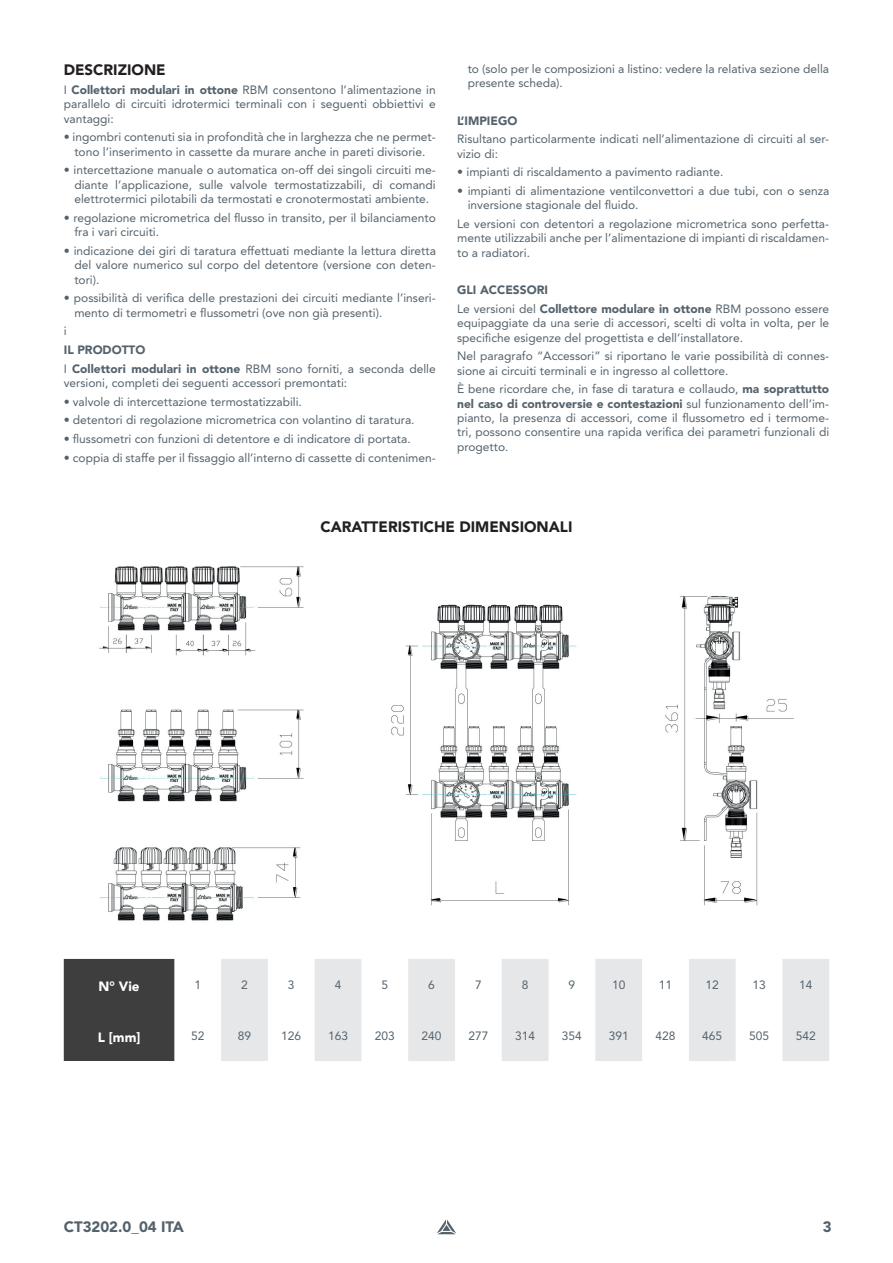
<style>
.page{position:relative;width:893px;height:1263px;background:#fff}
.page>*{position:absolute;margin:0;border:0;box-sizing:border-box;transform-origin:0 0}
.t1{font:900 15px "Avenir LT Pro";color:#231f20}
.t2{font:900 15px "Avenir LT Pro";color:#54626c}
.t3{font:900 13.5px "Avenir";color:#fff}
.t4{font:12px/14.4px "Avenir LT Pro";color:#54626c}
.t5{font:900 12px/18.6px "Avenir LT Pro";color:#54626c}
.s1{font-weight:900}
.s2{font-weight:400}
</style>
<div class="page">
<svg style="left:437px;top:1219px;width:19px;height:15px"></svg>
<div style="left:64px;top:959px;width:110px;height:102px;background:#3e3e3f"></div>
<svg style="left:221px;top:959px;width:608px;height:102px;fill:#e6e7e9"></svg>
<img style="left:99px;top:566px;width:695px;height:355px">
<p class="t1" style="left:64px;top:61px;width:103px">DESCRIZIONE</p>
<p class="t4" style="left:64px;top:82px;width:374px;text-align:justify">I <span class="s1">Collettori modulari in ottone</span> RBM consentono l’alimentazione in parallelo di circuiti idrotermici terminali con i seguenti obbiettivi e vantaggi:</p>
<p class="t4" style="left:64px;top:130px;width:374px;text-align:center">• ingombri contenuti sia in profondità che in larghezza che ne permet&shy;tono l’inserimento in cassette da murare anche in pareti divisorie.</p>
<p class="t4" style="left:74px;top:163px;width:363px;text-align:justify;text-indent:-11px">• intercettazione manuale o automatica on-off dei singoli circuiti me&shy;diante l’applicazione, sulle valvole termostatizzabili, di comandi elettrotermici pilotabili da termostati e cronotermostati ambiente.</p>
<p class="t4" style="left:74px;top:210px;width:363px;text-indent:-11px">• regolazione micrometrica del flusso in transito, per il bilanciamento fra i vari circuiti.</p>
<p class="t4" style="left:74px;top:243px;width:363px;text-align:justify;text-indent:-11px">• indicazione dei giri di taratura effettuati mediante la lettura diretta del valore numerico sul corpo del detentore (versione con deten&shy;tori).</p>
<p class="t4" style="left:74px;top:291px;width:363px;text-indent:-11px">• possibilità di verifica delle prestazioni dei circuiti mediante l’inseri&shy;mento di termometri e flussometri (ove non già presenti).</p>
<p class="t4" style="left:64px;top:324px;width:4px">i</p>
<p class="t5" style="left:64px;top:340px;width:374px">IL PRODOTTO<br><span class="s2">I</span> Collettori modulari in ottone <span class="s2">RBM sono forniti, a seconda delle</span></p>
<p class="t4" style="left:64px;top:376px;width:285px">versioni, completi dei seguenti accessori premontati:</p>
<p class="t4" style="left:64px;top:394px;width:240px">• valvole di intercettazione termostatizzabili.</p>
<p class="t4" style="left:64px;top:413px;width:352px">• detentori di regolazione micrometrica con volantino di taratura.</p>
<p class="t4" style="left:64px;top:431px;width:348px">• flussometri con funzioni di detentore e di indicatore di portata.</p>
<p class="t4" style="left:64px;top:450px;width:374px">• coppia di staffe per il fissaggio all’interno di cassette di contenimen-</p>
<p class="t4" style="left:468px;top:61px;width:363px">to (solo per le composizioni a listino: vedere la relativa sezione della presente scheda).</p>
<p class="t5" style="left:457px;top:111px;width:62px">L’IMPIEGO</p>
<p class="t4" style="left:457px;top:132px;width:374px">Risultano particolarmente indicati nell’alimentazione di circuiti al ser&shy;vizio di:</p>
<p class="t4" style="left:457px;top:165px;width:268px">• impianti di riscaldamento a pavimento radiante.</p>
<p class="t4" style="left:468px;top:183px;width:363px;text-indent:-11px">• impianti di alimentazione ventilconvettori a due tubi, con o senza inversione stagionale del fluido.</p>
<p class="t4" style="left:457px;top:216px;width:374px;text-align:justify">Le versioni con detentori a regolazione micrometrica sono perfetta&shy;mente utilizzabili anche per l’alimentazione di impianti di riscaldamen&shy;to a radiatori.</p>
<p class="t5" style="left:457px;top:281px;width:374px">GLI ACCESSORI<br><span class="s2">Le versioni del</span> Collettore modulare in ottone <span class="s2">RBM possono essere</span></p>
<p class="t4" style="left:457px;top:316px;width:374px">equipaggiate da una serie di accessori, scelti di volta in volta, per le specifiche esigenze del progettista e dell’installatore.</p>
<p class="t4" style="left:457px;top:349px;width:374px">Nel paragrafo “Accessori” si riportano le varie possibilità di connes&shy;sione ai circuiti terminali e in ingresso al collettore.</p>
<p class="t4" style="left:457px;top:382px;width:374px;text-align:justify">È bene ricordare che, in fase di taratura e collaudo, <span class="s1">ma soprattutto nel caso di controversie e contestazioni</span> sul funzionamento dell’im&shy;pianto, la presenza di accessori, come il flussometro ed i termome&shy;tri, possono consentire una rapida verifica dei parametri funzionali di progetto.</p>
<p class="t1" style="left:321px;top:518px;width:253px">CARATTERISTICHE DIMENSIONALI</p>
<p class="t3" style="left:98px;top:975px;width:43px">N° Vie</p>
<p class="t4" style="left:194px;top:977px;width:8px">1</p>
<p class="t4" style="left:241px;top:977px;width:8px">2</p>
<p class="t4" style="left:288px;top:977px;width:8px">3</p>
<p class="t4" style="left:335px;top:977px;width:8px">4</p>
<p class="t4" style="left:381px;top:977px;width:8px">5</p>
<p class="t4" style="left:428px;top:977px;width:8px">6</p>
<p class="t4" style="left:475px;top:977px;width:8px">7</p>
<p class="t4" style="left:522px;top:977px;width:8px">8</p>
<p class="t4" style="left:569px;top:977px;width:8px">9</p>
<p class="t4" style="left:612px;top:977px;width:15px">10</p>
<p class="t4" style="left:659px;top:977px;width:15px">11</p>
<p class="t4" style="left:706px;top:977px;width:15px">12</p>
<p class="t4" style="left:752px;top:977px;width:15px">13</p>
<p class="t4" style="left:799px;top:977px;width:15px">14</p>
<p class="t3" style="left:98px;top:1026px;width:44px">L [mm]</p>
<p class="t4" style="left:191px;top:1028px;width:15px">52</p>
<p class="t4" style="left:238px;top:1028px;width:15px">89</p>
<p class="t4" style="left:281px;top:1028px;width:22px">126</p>
<p class="t4" style="left:328px;top:1028px;width:22px">163</p>
<p class="t4" style="left:375px;top:1028px;width:22px">203</p>
<p class="t4" style="left:422px;top:1028px;width:22px">240</p>
<p class="t4" style="left:468px;top:1028px;width:22px">277</p>
<p class="t4" style="left:515px;top:1028px;width:22px">314</p>
<p class="t4" style="left:562px;top:1028px;width:22px">354</p>
<p class="t4" style="left:609px;top:1028px;width:22px">391</p>
<p class="t4" style="left:655px;top:1028px;width:22px">428</p>
<p class="t4" style="left:702px;top:1028px;width:22px">465</p>
<p class="t4" style="left:749px;top:1028px;width:22px">505</p>
<p class="t4" style="left:796px;top:1028px;width:22px">542</p>
<p class="t2" style="left:64px;top:1218px;width:122px">CT3202.0_04 ITA</p>
<p class="t2" style="left:823px;top:1218px;width:10px">3</p>
</div>
